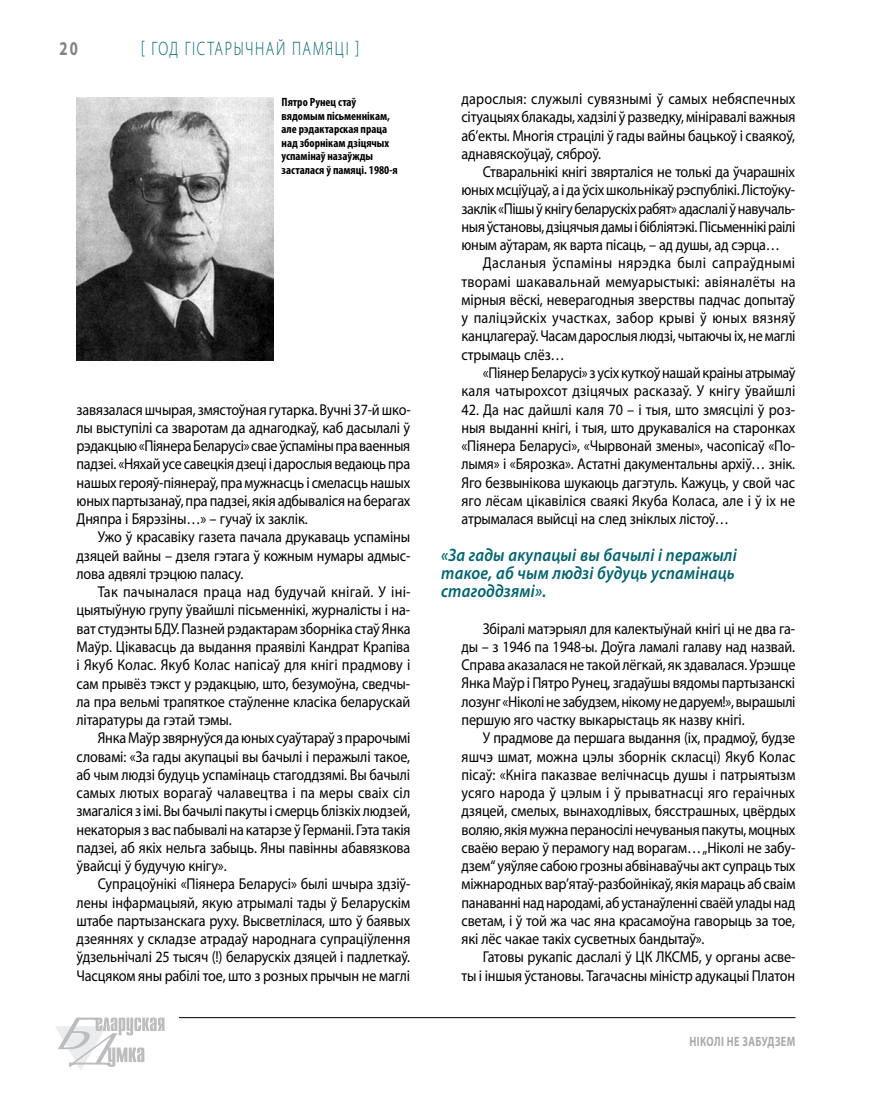
<style>
.page{position:relative;width:872px;height:1106px;background:#fff}
.page>*{position:absolute;margin:0;border:0;box-sizing:border-box;transform-origin:0 0}
.t1{font:300 19.5px "Myriad Pro";letter-spacing:.11em;color:#00636d;scale:.75 1}
.t2{font:700 19.5px "Myriad Pro";color:#808285;scale:.75 1}
.t3{font:italic 600 18px/18.3px "Myriad Pro";letter-spacing:.01em;color:#00636d;text-align:justify;scale:.9 1}
.t4{font:15.75px/18.3px "Myriad Pro";letter-spacing:-.01em;color:#000;text-align:justify;scale:.9 1}
.t5{font:15.75px "Myriad Pro";letter-spacing:-.03em;color:#000;scale:.9 1}
.t6{font:15.75px "Myriad Pro";letter-spacing:.01em;color:#000;scale:.9 1}
.t7{font:15.75px "Myriad Pro";letter-spacing:.015em;color:#000;scale:.9 1}
.t8{font:15.75px "Myriad Pro";letter-spacing:.02em;color:#000;scale:.9 1}
.t9{font:15.75px "Myriad Pro";letter-spacing:.025em;color:#000;scale:.9 1}
.t10{font:700 13.5px "Myriad Pro";letter-spacing:.04em;color:#a7a9ac;scale:.75 1}
.t11{font:700 condensed 12px/13.5px "Myriad Pro";color:#000}
</style>
<div class="page">
<hr style="left:179px;top:1017px;width:616px;height:1px;background:#000">
<svg style="left:55px;top:1017px;width:109px;height:53px"></svg>
<img style="left:77px;top:97px;width:196px;height:263px">
<p class="t2" style="left:60px;top:36px;width:26px">20</p>
<p class="t1" style="left:141px;top:38px;width:292px">[ Год гістарычнай памяці ]</p>
<p class="t11" style="left:281px;top:95px;width:118px">Пятро Рунец стаў вядомым пісьменнікам, але рэдактарская праца над зборнікам дзіцячых успамінаў назаўжды засталася ў памяці. 1980-я</p>
<p class="t4" style="left:77px;top:400px;width:373px">завязалася шчырая, змястоўная гутарка. Вучні 37-й шко&shy;лы выступілі са зваротам да аднагодкаў, каб дасылалі ў рэдакцыю «Піянера Беларусі» свае ўспаміны пра ваенныя падзеі. «Няхай усе савецкія дзеці і дарослыя ведаюць пра нашых герояў-піянераў, пра мужнасць і смеласць нашых юных партызанаў, пра падзеі, якія адбываліся на берагах Дняпра і Бярэзіны…» – гучаў іх заклік.</p>
<p class="t4" style="left:77px;top:527px;width:372px;text-indent:21px">Ужо ў красавіку газета пачала друкаваць успаміны дзяцей вайны – дзеля гэтага ў кожным нумары адмыс&shy;лова адвялі трэцюю паласу.</p>
<p class="t4" style="left:77px;top:582px;width:373px;text-indent:21px">Так пачыналася праца над будучай кнігай. У іні&shy;цыятыўную групу ўвайшлі пісьменнікі, журналісты і на&shy;ват студэнты БДУ. Пазней рэдактарам зборніка стаў Янка Маўр. Цікавасць да выдання праявілі Кандрат Крапіва і Якуб Колас. Якуб Колас напісаў для кнігі прадмову і сам прывёз тэкст у рэдакцыю, што, безумоўна, сведчы&shy;ла пра вельмі трапяткое стаўленне класіка беларускай літаратуры да гэтай тэмы.</p>
<p class="t4" style="left:77px;top:728px;width:372px;text-indent:21px">Янка Маўр звярнуўся да юных суаўтараў з прарочымі словамі: «За гады акупацыі вы бачылі і перажылі такое, аб чым людзі будуць успамінаць стагоддзямі. Вы бачылі самых лютых ворагаў чалавецтва і па меры сваіх сіл змагаліся з імі. Вы бачылі пакуты і смерць блізкіх людзей, некаторыя з вас пабывалі на катарзе ў Германіі. Гэта такія падзеі, аб якіх нельга забыць. Яны павінны абавязкова ўвайсці ў будучую кнігу».</p>
<p class="t4" style="left:77px;top:874px;width:372px;text-indent:21px">Супрацоўнікі «Піянера Беларусі» былі шчыра здзіў&shy;лены інфармацыяй, якую атрымалі тады ў Беларускім штабе партызанскага руху. Высветлілася, што ў баявых дзеяннях у складзе атрадаў народнага супраціўлення ўдзельнічалі 25 тысяч (!) беларускіх дзяцей і падлеткаў.<br>Часцяком яны рабілі тое, што з розных прычын не маглі</p>
<p class="t4" style="left:461px;top:89px;width:372px">дарослыя: служылі сувязнымі ў самых небяспечных сітуацыях блакады, хадзілі ў разведку, мініравалі важныя аб’екты. Многія страцілі ў гады вайны бацькоў і сваякоў, аднавяскоўцаў, сяброў.</p>
<p class="t4" style="left:483px;top:162px;width:348px">Стваральнікі кнігі звярталіся не толькі да ўчарашніх</p>
<p class="t4" style="left:461px;top:181px;width:372px">юных мсціўцаў, а і да ўсіх школьнікаў рэспублікі. Лістоўку-</p>
<p class="t5" style="left:461px;top:199px;width:372px">заклік «Пішы ў кнігу беларускіх рабят» адаслалі ў навучаль-</p>
<p class="t4" style="left:461px;top:217px;width:372px">ныя ўстановы, дзіцячыя дамы і бібліятэкі. Пісьменнікі раілі</p>
<p class="t4" style="left:461px;top:235px;width:355px">юным аўтарам, як варта пісаць, – ад душы, ад сэрца…</p>
<p class="t9" style="left:483px;top:253px;width:348px">Дасланыя ўспаміны нярэдка былі сапраўднымі</p>
<p class="t7" style="left:461px;top:272px;width:372px">творамі шакавальнай мемуарыстыкі: авіяналёты на</p>
<p class="t4" style="left:461px;top:290px;width:372px">мірныя вёскі, неверагодныя зверствы падчас допытаў</p>
<p class="t8" style="left:461px;top:308px;width:372px">у паліцэйскіх участках, забор крыві ў юных вязняў</p>
<p class="t4" style="left:461px;top:327px;width:373px">канцлагераў. Часам дарослыя людзі, чытаючы іх, не маглі</p>
<p class="t4" style="left:461px;top:345px;width:116px">стрымаць слёз…</p>
<p class="t4" style="left:483px;top:363px;width:349px">«Піянер Беларусі» з усіх куткоў нашай краіны атрымаў</p>
<p class="t6" style="left:461px;top:381px;width:372px">каля чатырохсот дзіцячых расказаў. У кнігу ўвайшлі</p>
<p class="t4" style="left:461px;top:400px;width:372px">42. Да нас дайшлі каля 70 – і тыя, што змясцілі ў роз&shy;ныя выданні кнігі, і тыя, што друкаваліся на старонках «Піянера Беларусі», «Чырвонай змены», часопісаў «По&shy;лымя» і «Бярозка». Астатні дакументальны архіў… знік.<br>Яго безвынікова шукаюць дагэтуль. Кажуць, у свой час яго лёсам цікавіліся сваякі Якуба Коласа, але і ў іх не атрымалася выйсці на след зніклых лістоў…</p>
<p class="t3" style="left:441px;top:545px;width:330px">«За гады акупацыі вы бачылі і перажылі такое, аб чым людзі будуць успамінаць стагоддзямі».</p>
<p class="t4" style="left:461px;top:619px;width:373px;text-indent:21px">Збіралі матэрыял для калектыўнай кнігі ці не два га&shy;ды – з 1946 па 1948-ы. Доўга ламалі галаву над назвай.<br>Справа аказалася не такой лёгкай, як здавалася. Урэшце Янка Маўр і Пятро Рунец, згадаўшы вядомы партызанскі лозунг «Ніколі не забудзем, нікому не даруем!», вырашылі першую яго частку выкарыстаць як назву кнігі.</p>
<p class="t4" style="left:461px;top:728px;width:373px;text-indent:21px">У прадмове да першага выдання (іх, прадмоў, будзе яшчэ шмат, можна цэлы зборнік скласці) Якуб Колас пісаў: «Кніга паказвае велічнасць душы і патрыятызм усяго народа ў цэлым і ў прыватнасці яго гераічных дзяцей, смелых, вынаходлівых, бясстрашных, цвёрдых воляю, якія мужна пераносілі нечуваныя пакуты, моцных сваёю вераю ў перамогу над ворагам… „Ніколі не забу&shy;дзем“ уяўляе сабою грозны абвінаваўчы акт супраць тых міжнародных вар’ятаў-разбойнікаў, якія мараць аб сваім панаванні над народамі, аб устанаўленні сваёй улады над светам, і ў той жа час яна красамоўна гаворыць за тое, які лёс чакае такіх сусветных бандытаў».</p>
<p class="t4" style="left:461px;top:947px;width:373px;text-align:right">Гатовы рукапіс даслалі ў ЦК ЛКСМБ, у органы асве-<br>ты і іншыя ўстановы. Тагачасны міністр адукацыі Платон</p>
<p class="t10" style="left:689px;top:1032px;width:143px">Ніколі не забудзем</p>
</div>
